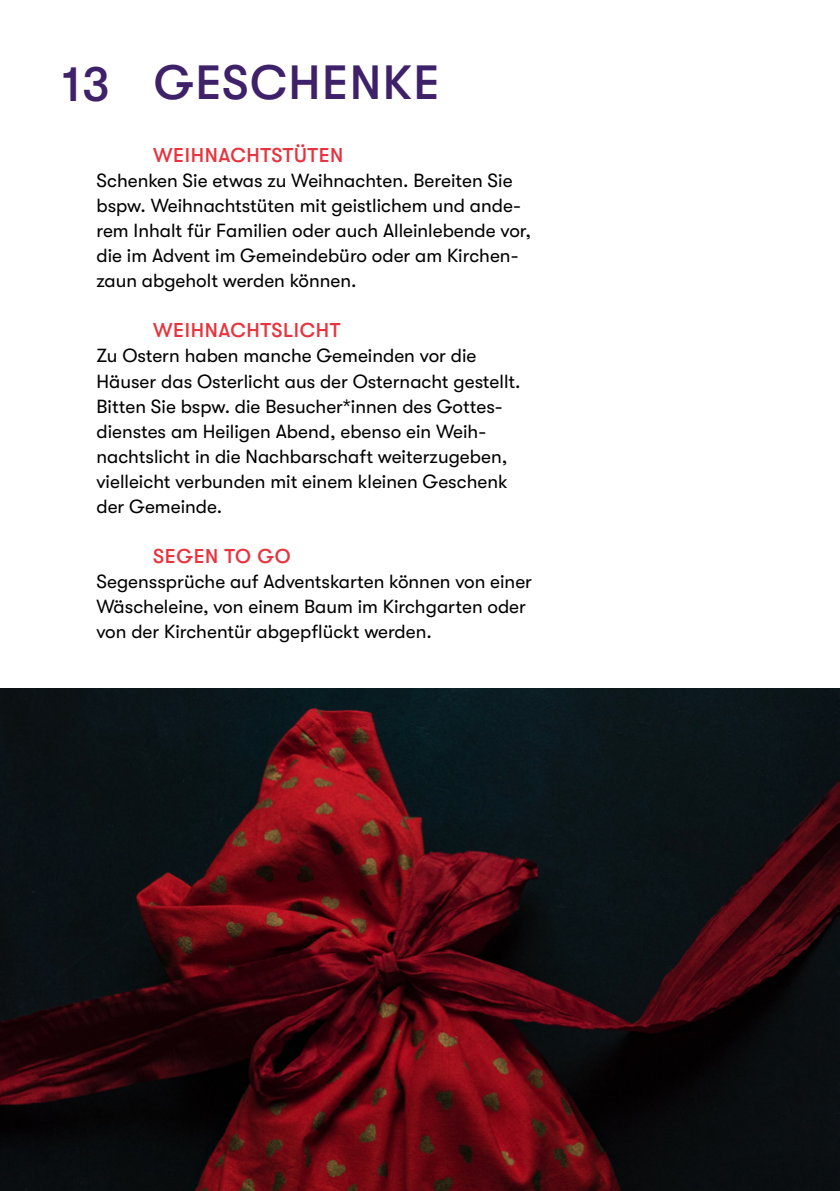
<style>
.page{position:relative;width:840px;height:1191px;background:#fff}
.page>*{position:absolute;margin:0;border:0;box-sizing:border-box;transform-origin:0 0}
.t1{font:500 48px "GT Walsheim Pro";letter-spacing:.03em;color:#3f216a}
.t2{font:500 20px "GT Walsheim Pro";letter-spacing:.03em;color:#e7343f}
.t3{font:19px/25px "GT Walsheim Pro";color:#000}
</style>
<div class="page">
<img style="left:0;top:688px;width:839px;height:503px">
<h1 class="t1" style="left:62px;top:57px;width:49px">13</h1>
<h1 class="t1" style="left:154px;top:56px;width:287px">GESCHENKE</h1>
<p class="t2" style="left:153px;top:144px;width:191px">WEIHNACHTSTÜTEN</p>
<p class="t3" style="left:96px;top:168px;width:436px">Schenken Sie etwas zu Weihnachten. Bereiten Sie bspw. Weihnachtstüten mit geistlichem und ande&shy;rem Inhalt für Familien oder auch Alleinlebende vor, die im Advent im Gemeindebüro oder am Kirchen&shy;zaun abgeholt werden können.</p>
<p class="t2" style="left:153px;top:319px;width:189px">WEIHNACHTSLICHT</p>
<p class="t3" style="left:96px;top:343px;width:425px">Zu Ostern haben manche Gemeinden vor die Häuser das Osterlicht aus der Osternacht gestellt.<br>Bitten Sie bspw. die Besucher*innen des Gottes&shy;dienstes am Heiligen Abend, ebenso ein Weih&shy;nachtslicht in die Nachbarschaft weiterzugeben, vielleicht verbunden mit einem kleinen Geschenk der Gemeinde.</p>
<p class="t2" style="left:153px;top:544px;width:139px">SEGEN TO GO</p>
<p class="t3" style="left:96px;top:568px;width:437px">Segenssprüche auf Adventskarten können von einer<br>Wäscheleine, von einem Baum im Kirchgarten oder von der Kirchentür abgepflückt werden.</p>
</div>
